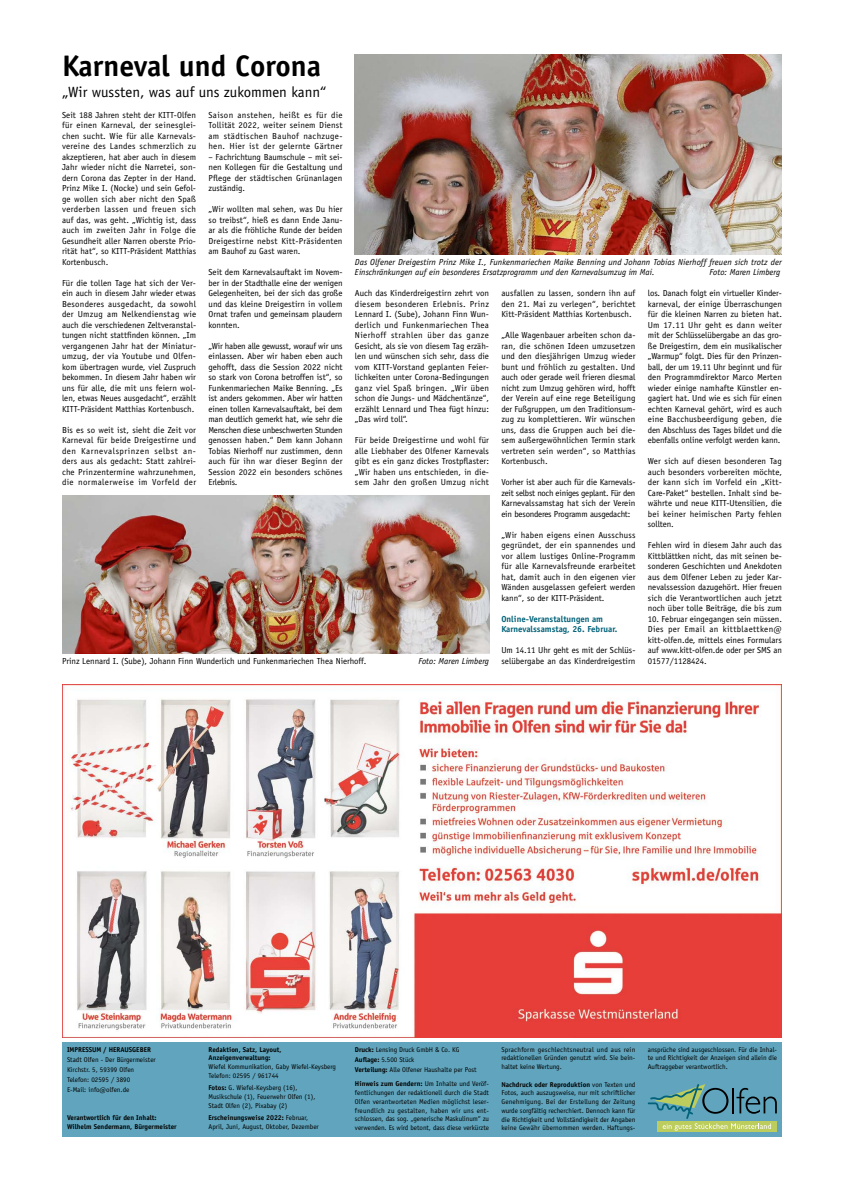
<style>
.page{position:relative;width:844px;height:1191px;background:#fff}
.page>*{position:absolute;margin:0;border:0;box-sizing:border-box;transform-origin:0 0}
.t1{font:700 29.75px "Officina Sans Std";color:#000}
.t2{font:14.88px "Officina Sans Std";color:#000}
.t3{font:8.75px/10.5px "Officina Sans Std";color:#000;text-align:justify}
.t4{font:italic 8.75px/10.5px "Officina Sans Std";color:#000}
.t5{font:700 8.75px/10.5px "Officina Sans Std";color:#006178}
.t6{font:7px/8.8px "Officina Sans Std";color:#000}
.t7{font:700 7px/8.8px "Officina Sans Std";color:#000}
.s1{font-weight:700}
</style>
<div class="page">
<div style="left:62px;top:1042px;width:719px;height:94px;background:#60a5bd"></div>
<div style="left:656px;top:1121px;width:120px;height:10px;background:#bdcd5d"></div>
<svg style="left:647px;top:1084px;width:129px;height:46px"></svg>
<img style="left:62px;top:685px;width:719px;height:352px">
<img style="left:62px;top:495px;width:427px;height:158px">
<img style="left:355px;top:55px;width:426px;height:199px">
<h1 class="t1" style="left:62px;top:47px;width:260px">Karneval und Corona</h1>
<h2 class="t2" style="left:62px;top:83px;width:265px">„Wir wussten, was auf uns zukommen kann“</h2>
<p class="t3" style="left:62px;top:109px;width:136px">Seit 188 Jahren steht der KITT-Olfen für einen Karneval, der seinesglei&shy;chen sucht. Wie für alle Karnevals&shy;vereine des Landes schmerzlich zu akzeptieren, hat aber auch in diesem Jahr wieder nicht die Narretei, son&shy;dern Corona das Zepter in der Hand.<br>Prinz Mike I. (Nocke) und sein Gefol&shy;ge wollen sich aber nicht den Spaß verderben lassen und freuen sich auf das, was geht. „Wichtig ist, dass auch im zweiten Jahr in Folge die Gesundheit aller Narren oberste Prio&shy;rität hat“, so KITT-Präsident Matthias Kortenbusch.</p>
<p class="t3" style="left:62px;top:277px;width:136px">Für die tollen Tage hat sich der Ver&shy;ein auch in diesem Jahr wieder etwas Besonderes ausgedacht, da sowohl der Umzug am Nelkendienstag wie auch die verschiedenen Zeltveranstal&shy;tungen nicht stattfinden können. „Im vergangenen Jahr hat der Miniatur&shy;umzug, der via Youtube und Olfen&shy;kom übertragen wurde, viel Zuspruch bekommen. In diesem Jahr haben wir uns für alle, die mit uns feiern wol&shy;len, etwas Neues ausgedacht“, erzählt KITT-Präsident Matthias Kortenbusch.</p>
<p class="t3" style="left:62px;top:424px;width:135px">Bis es so weit ist, sieht die Zeit vor Karneval für beide Dreigestirne und den Karnevalsprinzen selbst an&shy;ders aus als gedacht: Statt zahlrei&shy;che Prinzentermine wahrzunehmen, die normalerweise im Vorfeld der</p>
<p class="t3" style="left:208px;top:109px;width:135px">Saison anstehen, heißt es für die Tollität 2022, weiter seinem Dienst am städtischen Bauhof nachzuge&shy;hen. Hier ist der gelernte Gärtner</p>
<p class="t3" style="left:208px;top:151px;width:135px">– Fachrichtung Baumschule – mit sei&shy;nen Kollegen für die Gestaltung und Pflege der städtischen Grünanlagen zuständig.</p>
<p class="t3" style="left:208px;top:204px;width:135px">„Wir wollten mal sehen, was Du hier so treibst“, hieß es dann Ende Janu&shy;ar als die fröhliche Runde der beiden Dreigestirne nebst Kitt-Präsidenten am Bauhof zu Gast waren.</p>
<p class="t3" style="left:208px;top:267px;width:135px">Seit dem Karnevalsauftakt im Novem&shy;ber in der Stadthalle eine der wenigen Gelegenheiten, bei der sich das große und das kleine Dreigestirn in vollem Ornat trafen und gemeinsam plaudern konnten.</p>
<p class="t3" style="left:208px;top:340px;width:136px">„Wir haben alle gewusst, worauf wir uns einlassen. Aber wir haben eben auch gehofft, dass die Session 2022 nicht so stark von Corona betroffen ist“, so Funkenmariechen Maike Benning. „Es ist anders gekommen. Aber wir hatten einen tollen Karnevalsauftakt, bei dem man deutlich gemerkt hat, wie sehr die Menschen diese unbeschwerten Stunden genossen haben.“ Dem kann Johann Tobias Nierhoff nur zustimmen, denn auch für ihn war dieser Beginn der Session 2022 ein besonders schönes Erlebnis.</p>
<p class="t4" style="left:355px;top:256px;width:428px">Das Olfener Dreigestirn Prinz Mike I., Funkenmariechen Maike Benning und Johann Tobias Nierhoff freuen sich trotz der<br>Einschränkungen auf ein besonderes Ersatzprogramm und den Karnevalsumzug im Mai.</p>
<p class="t4" style="left:709px;top:267px;width:72px">Foto: Maren Limberg</p>
<p class="t3" style="left:355px;top:288px;width:136px">Auch das Kinderdreigestirn zehrt von diesem besonderen Erlebnis. Prinz Lennard I. (Sube), Johann Finn Wun&shy;derlich und Funkenmariechen Thea Nierhoff strahlen über das ganze Gesicht, als sie von diesem Tag erzäh&shy;len und wünschen sich sehr, dass die vom KITT-Vorstand geplanten Feier&shy;lichkeiten unter Corona-Bedingungen ganz viel Spaß bringen. „Wir üben schon die Jungs- und Mädchentänze“, erzählt Lennard und Thea fügt hinzu: „Das wird toll“.</p>
<p class="t3" style="left:355px;top:435px;width:136px">Für beide Dreigestirne und wohl für alle Liebhaber des Olfener Karnevals gibt es ein ganz dickes Trostpflaster: „Wir haben uns entschieden, in die&shy;sem Jahr den großen Umzug nicht</p>
<p class="t3" style="left:501px;top:288px;width:135px">ausfallen zu lassen, sondern ihn auf den 21. Mai zu verlegen“, berichtet Kitt-Präsident Matthias Kortenbusch.</p>
<p class="t3" style="left:501px;top:330px;width:135px">„Alle Wagenbauer arbeiten schon da&shy;ran, die schönen Ideen umzusetzen und den diesjährigen Umzug wieder bunt und fröhlich zu gestalten. Und auch oder gerade weil frieren diesmal nicht zum Umzug gehören wird, hofft der Verein auf eine rege Beteiligung der Fußgruppen, um den Traditionsum&shy;zug zu komplettieren. Wir wünschen uns, dass die Gruppen auch bei die&shy;sem außergewöhnlichen Termin stark vertreten sein werden“, so Matthias Kortenbusch.</p>
<p class="t3" style="left:501px;top:477px;width:135px">Vorher ist aber auch für die Karnevals&shy;zeit selbst noch einiges geplant. Für den Karnevalssamstag hat sich der Verein ein besonderes Programm ausgedacht:</p>
<p class="t3" style="left:501px;top:529px;width:135px">„Wir haben eigens einen Ausschuss gegründet, der ein spannendes und vor allem lustiges Online-Programm für alle Karnevalsfreunde erarbeitet hat, damit auch in den eigenen vier Wänden ausgelassen gefeiert werden kann“, so der KITT-Präsident.</p>
<p class="t5" style="left:501px;top:613px;width:117px">Online-Veranstaltungen am<br>Karnevalssamstag, 26. Februar.</p>
<p class="t3" style="left:501px;top:645px;width:135px">Um 14.11 Uhr geht es mit der Schlüs&shy;selübergabe an das Kinderdreigestirn</p>
<p class="t3" style="left:647px;top:288px;width:135px">los. Danach folgt ein virtueller Kinder&shy;karneval, der einige Überraschungen für die kleinen Narren zu bieten hat.<br>Um 17.11 Uhr geht es dann weiter mit der Schlüsselübergabe an das gro&shy;ße Dreigestirn, dem ein musikalischer „Warmup“ folgt. Dies für den Prinzen&shy;ball, der um 19.11 Uhr beginnt und für den Programmdirektor Marco Merten wieder einige namhafte Künstler en&shy;gagiert hat. Und wie es sich für einen echten Karneval gehört, wird es auch eine Bacchusbeerdigung geben, die den Abschluss des Tages bildet und die ebenfalls online verfolgt werden kann.</p>
<p class="t3" style="left:647px;top:456px;width:135px">Wer sich auf diesen besonderen Tag auch besonders vorbereiten möchte, der kann sich im Vorfeld ein „Kitt-Care-Paket“ bestellen. Inhalt sind be&shy;währte und neue KITT-Utensilien, die bei keiner heimischen Party fehlen sollten.</p>
<p class="t3" style="left:647px;top:540px;width:135px">Fehlen wird in diesem Jahr auch das Kittblättken nicht, das mit seinen be&shy;sonderen Geschichten und Anekdoten aus dem Olfener Leben zu jeder Kar&shy;nevalssession dazugehört. Hier freuen sich die Verantwortlichen auch jetzt noch über tolle Beiträge, die bis zum</p>
<p class="t3" style="left:647px;top:613px;width:135px">10. Februar eingegangen sein müssen.<br>Dies per Email an kittblaettken@ kitt-olfen.de, mittels eines Formulars auf www.kitt-olfen.de oder per SMS an 01577/1128424.</p>
<p class="t3" style="left:62px;top:655px;width:306px">Prinz Lennard I. (Sube), Johann Finn Wunderlich und Funkenmariechen Thea Nierhoff.</p>
<p class="t4" style="left:418px;top:655px;width:72px">Foto: Maren Limberg</p>
<p class="t7" style="left:67px;top:1044px;width:85px">IMPRESSUM / HERAUSGEBER</p>
<p class="t6" style="left:67px;top:1054px;width:90px;line-height:10px">Stadt Olfen - Der Bürgermeister<br>Kirchstr. 5, 59399 Olfen<br>Telefon: 02595 / 3890<br>E-Mail: info@olfen.de</p>
<p class="t7" style="left:67px;top:1113px;width:111px">Verantwortlich für den Inhalt:<br>Wilhelm Sendermann, Bürgermeister</p>
<p class="t7" style="left:208px;top:1044px;width:74px">Redaktion, Satz, Layout,<br>Anzeigenverwaltung:</p>
<p class="t6" style="left:208px;top:1062px;width:129px">Wiefel Kommunikation, Gaby Wiefel-Keysberg<br>Telefon: 02595 / 961744</p>
<p class="t6" style="left:208px;top:1083px;width:108px"><span class="s1">Fotos:</span> G. Wiefel-Keysberg (16),<br>Musikschule (1), Feuerwehr Olfen (1),<br>Stadt Olfen (2), Pixabay (2)</p>
<p class="t6" style="left:208px;top:1113px;width:112px"><span class="s1">Erscheinungsweise 2022:</span> Februar,<br>April, Juni, August, Oktober, Dezember</p>
<p class="t6" style="left:355px;top:1044px;width:123px;line-height:10px"><span class="s1">Druck:</span> Lensing Druck GmbH &amp; Co. KG<br><span class="s1">Auflage:</span> 5.500 Stück<br><span class="s1">Verteilung:</span> Alle Olfener Haushalte per Post</p>
<p class="t6" style="left:355px;top:1079px;width:135px;text-align:justify"><span class="s1">Hinweis zum Gendern:</span> Um Inhalte und Veröf&shy;fentlichungen der redaktionell durch die Stadt Olfen verantworteten Medien möglichst leser&shy;freundlich zu gestalten, haben wir uns ent&shy;schlossen, das sog. „generische Maskulinum“ zu verwenden. Es wird betont, dass diese verkürzte</p>
<p class="t6" style="left:501px;top:1044px;width:135px;text-align:justify">Sprachform geschlechtsneutral und aus rein redaktionellen Gründen genutzt wird. Sie bein&shy;haltet keine Wertung.</p>
<p class="t6" style="left:501px;top:1079px;width:135px;text-align:justify"><span class="s1">Nachdruck oder Reproduktion</span> von Texten und Fotos, auch auszugsweise, nur mit schriftlicher Genehmigung. Bei der Erstellung der Zeitung wurde sorgfältig recherchiert. Dennoch kann für die Richtigkeit und Vollständigkeit der Angaben keine Gewähr übernommen werden. Haftungs-</p>
<p class="t6" style="left:647px;top:1044px;width:131px;text-align:justify">ansprüche sind ausgeschlossen. Für die Inhal&shy;te und Richtigkeit der Anzeigen sind allein die Auftraggeber verantwortlich.</p>
</div>
